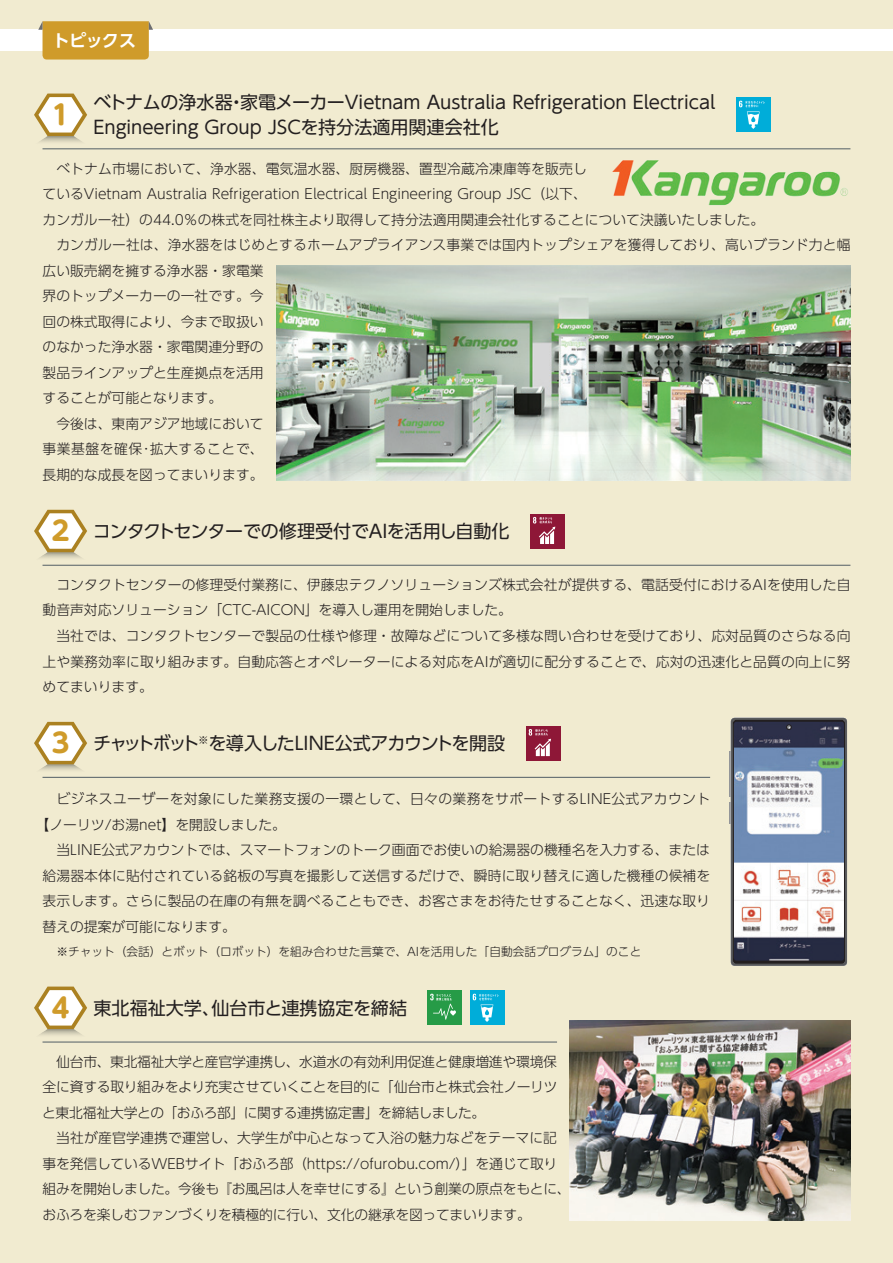
<style>
.page{position:relative;width:893px;height:1263px;background:#f1ebd0}
.page>*{position:absolute;margin:0;border:0;box-sizing:border-box;transform-origin:0 0}
.t1{font:700 26.55px "UD Shin M Go Pro";color:#cf9b2a}
.t2{font:18px/24.5px "UD Shin Go Pro";color:#231f20}
.t3{font:18px "UD Shin Go Pro";letter-spacing:-.07em;color:#231f20}
.t4{font:18px "UD Shin Go Pro";letter-spacing:-.02em;color:#231f20}
.t5{font:700 16.95px "UD Shin Go Pro De";letter-spacing:-.025em;color:#fff}
.t6{font:300 13.8px/25.5px "UD Shin Go Pro";color:#231f20;text-align:justify}
.t7{font:300 13.8px/25.5px "UD Shin Go Pro";letter-spacing:.025em;color:#231f20}
.t8{font:300 13.8px "UD Shin Go Pro";letter-spacing:.04em;color:#231f20}
.t9{font:300 11.7px "UD Shin Go Pro";color:#231f20}
</style>
<div class="page">
<div style="left:0;top:30px;width:893px;height:21px;background:#fff"></div>
<svg style="left:38px;top:21px;width:115px;height:39px;background:#d1a23a"></svg>
<svg style="left:34px;top:986px;width:53px;height:49px"></svg>
<img style="left:570px;top:1020px;width:280px;height:200px">
<svg style="left:34px;top:510px;width:53px;height:48px"></svg>
<hr style="left:43px;top:565px;width:807px;height:1px;background:#525e65">
<svg style="left:34px;top:722px;width:53px;height:48px"></svg>
<hr style="left:43px;top:777px;width:667px;height:1px;background:#525e65">
<hr style="left:43px;top:1042px;width:514px;height:1px;background:#525e65">
<hr style="left:729px;top:751px;width:3px;height:46px;background:#939598">
<hr style="left:729px;top:802px;width:3px;height:21px;background:#939598">
<div style="left:732px;top:719px;width:114px;height:246px;border:1px solid #57585a;border-radius:3px"></div>
<svg style="left:733px;top:720px;width:112px;height:244px;background:#9ca2b1"></svg>
<svg style="left:34px;top:94px;width:53px;height:48px"></svg>
<hr style="left:43px;top:149px;width:807px;height:1px;background:#525e65">
<img style="left:276px;top:266px;width:574px;height:214px">
<div style="left:736px;top:98px;width:34px;height:34px;background:#00add9"></div>
<svg style="left:739px;top:101px;width:26px;height:28px"></svg>
<div style="left:530px;top:514px;width:34px;height:34px;background:#8e1737"></div>
<svg style="left:533px;top:517px;width:22px;height:27px"></svg>
<div style="left:526px;top:726px;width:34px;height:34px;background:#8e1737"></div>
<svg style="left:529px;top:729px;width:22px;height:27px"></svg>
<div style="left:470px;top:991px;width:34px;height:34px;background:#00add9"></div>
<svg style="left:473px;top:994px;width:26px;height:28px"></svg>
<div style="left:427px;top:991px;width:34px;height:34px;background:#269b47"></div>
<svg style="left:430px;top:994px;width:26px;height:26px"></svg>
<img style="left:612px;top:160px;width:236px;height:46px">
<p class="t5" style="left:53px;top:27px;width:85px">トピックス</p>
<h2 class="t2" style="left:94px;top:90px;width:623px">ベトナムの浄水器・家電メーカーVietnam Australia Refrigeration Electrical<br>Engineering Group JSCを持分法適用関連会社化</h2>
<p class="t6" style="left:56px;top:155px;width:532px">べトナム市場において、浄水器、電気温水器、厨房機器、置型冷蔵冷凍庫等を販売し</p>
<p class="t6" style="left:43px;top:181px;width:546px">ているVietnam Australia Refrigeration Electrical Engineering Group JSC（以下、</p>
<p class="t6" style="left:43px;top:206px;width:723px">カンガルー社）の44.0％の株式を同社株主より取得して持分法適用関連会社化することについて決議いたしました。</p>
<p class="t6" style="left:56px;top:232px;width:796px">カンガルー社は、浄水器をはじめとするホームアプライアンス事業では国内トップシェアを獲得しており、高いブランド力と幅</p>
<p class="t6" style="left:43px;top:257px;width:223px">広い販売網を擁する浄水器・家電業</p>
<p class="t6" style="left:43px;top:283px;width:223px">界のトップメーカーの一社です。今</p>
<p class="t6" style="left:43px;top:308px;width:223px">回の株式取得により、今まで取扱い</p>
<p class="t6" style="left:43px;top:334px;width:223px">のなかった浄水器・家電関連分野の</p>
<p class="t6" style="left:43px;top:359px;width:223px">製品ラインアップと生産拠点を活用</p>
<p class="t6" style="left:43px;top:385px;width:181px">することが可能となります。</p>
<p class="t6" style="left:56px;top:410px;width:209px">今後は、東南アジア地域において</p>
<p class="t8" style="left:43px;top:438px;width:223px">事業基盤を確保･拡大することで、</p>
<p class="t6" style="left:43px;top:461px;width:223px">長期的な成長を図ってまいります。</p>
<h1 class="t1" style="left:52px;top:93px;width:19px">1</h1>
<h1 class="t1" style="left:52px;top:509px;width:19px">2</h1>
<h2 class="t4" style="left:93px;top:516px;width:418px">コンタクトセンターでの修理受付でAIを活用し自動化</h2>
<p class="t6" style="left:43px;top:571px;width:809px;text-indent:14px">コンタクトセンターの修理受付業務に、伊藤忠テクノソリューションズ株式会社が提供する、電話受付におけるAIを使用した自動音声対応ソリューション「CTC-AICON」を導入し運用を開始しました。</p>
<p class="t6" style="left:43px;top:622px;width:810px;text-indent:14px">当社では、コンタクトセンターで製品の仕様や修理・故障などについて多様な問い合わせを受けており、応対品質のさらなる向上や業務効率に取り組みます。自動応答とオペレーターによる対応をAIが適切に配分することで、応対の迅速化と品質の向上に努めてまいります。</p>
<h1 class="t1" style="left:52px;top:721px;width:19px">3</h1>
<h2 class="t3" style="left:93px;top:728px;width:413px">チャットボット<sup>※</sup>を導入したLINE公式アカウントを開設</h2>
<p class="t7" style="left:36px;top:786px;width:676px;text-indent:21px">ビジネスユーザーを対象にした業務支援の一環として、日々の業務をサポートするLINE公式アカウント【ノーリツ/お湯net】を開設しました。</p>
<p class="t6" style="left:43px;top:837px;width:669px;text-indent:14px">当LINE公式アカウントでは、スマートフォンのトーク画面でお使いの給湯器の機種名を入力する、または給湯器本体に貼付されている銘板の写真を撮影して送信するだけで、瞬時に取り替えに適した機種の候補を表示します。さらに製品の在庫の有無を調べることもでき、お客さまをお待たせすることなく、迅速な取り替えの提案が可能になります。</p>
<p class="t9" style="left:56px;top:942px;width:586px">※チャット（会話）とボット（ロボット）を組み合わせた言葉で、AIを活用した「自動会話プログラム」のこと</p>
<h1 class="t1" style="left:52px;top:986px;width:19px">4</h1>
<h2 class="t2" style="left:94px;top:995px;width:315px">東北福祉大学、仙台市と連携協定を締結</h2>
<p class="t6" style="left:42px;top:1048px;width:517px;text-indent:14px">仙台市、東北福祉大学と産官学連携し、水道水の有効利用促進と健康増進や環境保全に資する取り組みをより充実させていくことを目的に「仙台市と株式会社ノーリツと東北福祉大学との「おふろ部」に関する連携協定書」を締結しました。</p>
<p class="t6" style="left:42px;top:1125px;width:530px;text-align:left;text-indent:14px">当社が産官学連携で運営し、大学生が中心となって入浴の魅力などをテーマに記事を発信しているWEBサイト「おふろ部（https://ofurobu.com/）」を通じて取り組みを開始しました。今後も『お風呂は人を幸せにする』という創業の原点をもとに、おふろを楽しむファンづくりを積極的に行い、文化の継承を図ってまいります。</p>
</div>
